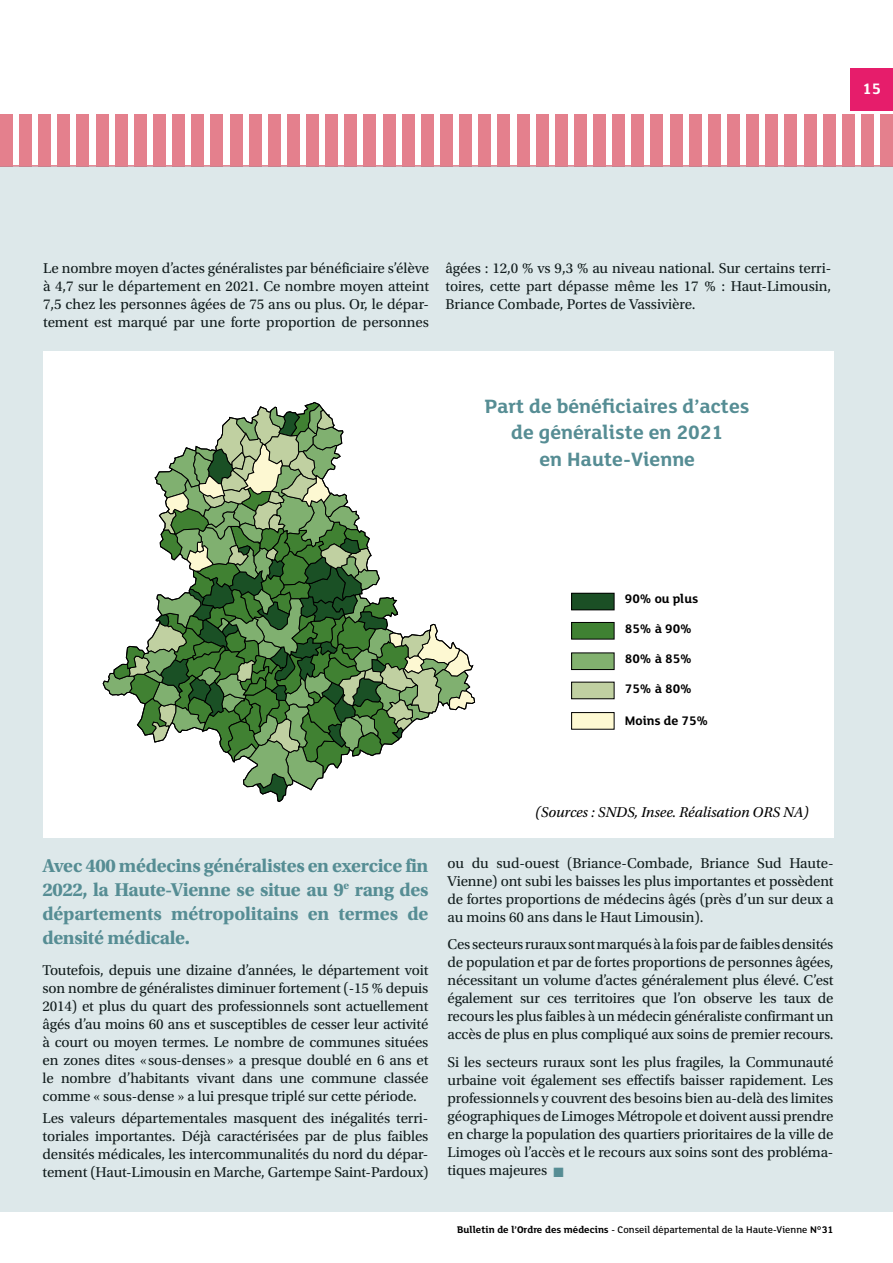
<style>
.page{position:relative;width:893px;height:1263px;background:#fff}
.page>*{position:absolute;margin:0;border:0;box-sizing:border-box;transform-origin:0 0}
.t1{font:700 21px/26.2px "FS Lola";color:#568d94;text-align:center}
.t2{font:700 19.5px/24px "Utopia Std";letter-spacing:-.01em;color:#568d94;text-align:justify}
.t3{font:700 16.5px "FS Lola";color:#fff}
.t4{font:15px/18px "Utopia Std";letter-spacing:-.01em;color:#000;text-align:justify}
.t5{font:italic 15px "Utopia Std";letter-spacing:-.005em;color:#000}
.t6{font:700 13.5px "FS Lola";color:#000}
.t7{font:500 10.5px "FS Lola";color:#000}
.s1{color:#568d94}
.s2{font-weight:700}
</style>
<div class="page">
<div style="left:850px;top:68px;width:43px;height:43px;background:#e61d6b"></div>
<hr style="left:0;top:165px;width:893px;height:2px;background:#e4808d">
<div style="left:497px;top:114px;width:13px;height:53px;background:#e4808d"></div>
<div style="left:478px;top:114px;width:13px;height:53px;background:#e4808d"></div>
<div style="left:459px;top:114px;width:13px;height:53px;background:#e4808d"></div>
<div style="left:440px;top:114px;width:13px;height:53px;background:#e4808d"></div>
<div style="left:421px;top:114px;width:13px;height:53px;background:#e4808d"></div>
<div style="left:402px;top:114px;width:13px;height:53px;background:#e4808d"></div>
<div style="left:383px;top:114px;width:12px;height:53px;background:#e4808d"></div>
<div style="left:364px;top:114px;width:12px;height:53px;background:#e4808d"></div>
<div style="left:344px;top:114px;width:13px;height:53px;background:#e4808d"></div>
<div style="left:325px;top:114px;width:13px;height:53px;background:#e4808d"></div>
<div style="left:306px;top:114px;width:13px;height:53px;background:#e4808d"></div>
<div style="left:287px;top:114px;width:13px;height:53px;background:#e4808d"></div>
<div style="left:268px;top:114px;width:13px;height:53px;background:#e4808d"></div>
<div style="left:249px;top:114px;width:12px;height:53px;background:#e4808d"></div>
<div style="left:230px;top:114px;width:12px;height:53px;background:#e4808d"></div>
<div style="left:210px;top:114px;width:13px;height:53px;background:#e4808d"></div>
<div style="left:191px;top:114px;width:13px;height:53px;background:#e4808d"></div>
<div style="left:172px;top:114px;width:13px;height:53px;background:#e4808d"></div>
<div style="left:153px;top:114px;width:13px;height:53px;background:#e4808d"></div>
<div style="left:134px;top:114px;width:13px;height:53px;background:#e4808d"></div>
<div style="left:115px;top:114px;width:13px;height:53px;background:#e4808d"></div>
<div style="left:96px;top:114px;width:12px;height:53px;background:#e4808d"></div>
<div style="left:77px;top:114px;width:12px;height:53px;background:#e4808d"></div>
<div style="left:57px;top:114px;width:13px;height:53px;background:#e4808d"></div>
<div style="left:38px;top:114px;width:13px;height:53px;background:#e4808d"></div>
<div style="left:19px;top:114px;width:13px;height:53px;background:#e4808d"></div>
<div style="left:0;top:114px;width:13px;height:53px;background:#e4808d"></div>
<div style="left:880px;top:114px;width:13px;height:53px;background:#e4808d"></div>
<div style="left:861px;top:114px;width:13px;height:53px;background:#e4808d"></div>
<div style="left:842px;top:114px;width:13px;height:53px;background:#e4808d"></div>
<div style="left:823px;top:114px;width:13px;height:53px;background:#e4808d"></div>
<div style="left:804px;top:114px;width:12px;height:53px;background:#e4808d"></div>
<div style="left:784px;top:114px;width:13px;height:53px;background:#e4808d"></div>
<div style="left:765px;top:114px;width:13px;height:53px;background:#e4808d"></div>
<div style="left:746px;top:114px;width:13px;height:53px;background:#e4808d"></div>
<div style="left:727px;top:114px;width:13px;height:53px;background:#e4808d"></div>
<div style="left:708px;top:114px;width:13px;height:53px;background:#e4808d"></div>
<div style="left:689px;top:114px;width:13px;height:53px;background:#e4808d"></div>
<div style="left:670px;top:114px;width:12px;height:53px;background:#e4808d"></div>
<div style="left:651px;top:114px;width:12px;height:53px;background:#e4808d"></div>
<div style="left:631px;top:114px;width:13px;height:53px;background:#e4808d"></div>
<div style="left:612px;top:114px;width:13px;height:53px;background:#e4808d"></div>
<div style="left:593px;top:114px;width:13px;height:53px;background:#e4808d"></div>
<div style="left:574px;top:114px;width:13px;height:53px;background:#e4808d"></div>
<div style="left:555px;top:114px;width:13px;height:53px;background:#e4808d"></div>
<div style="left:536px;top:114px;width:13px;height:53px;background:#e4808d"></div>
<div style="left:517px;top:114px;width:12px;height:53px;background:#e4808d"></div>
<div style="left:0;top:166px;width:893px;height:1045px;background:#dde8ea"></div>
<div style="left:43px;top:351px;width:790px;height:487px;background:#fff"></div>
<svg style="left:102px;top:402px;width:373px;height:400px"></svg>
<div style="left:572px;top:593px;width:42px;height:17px;background:#1b4f25"></div>
<div style="left:571px;top:593px;width:43px;height:17px;border:1px solid #000"></div>
<div style="left:572px;top:653px;width:42px;height:16px;background:#82b16f"></div>
<div style="left:571px;top:652px;width:43px;height:18px;border:1px solid #000"></div>
<div style="left:572px;top:622px;width:42px;height:17px;background:#3f8132"></div>
<div style="left:571px;top:622px;width:43px;height:17px;border:1px solid #000"></div>
<div style="left:572px;top:682px;width:42px;height:17px;background:#c0d0a1"></div>
<div style="left:571px;top:682px;width:43px;height:17px;border:1px solid #000"></div>
<div style="left:572px;top:712px;width:42px;height:17px;background:#fef9d2"></div>
<div style="left:571px;top:712px;width:43px;height:18px;border:1px solid #000"></div>
<p class="t3" style="left:862px;top:77px;width:20px">15</p>
<p class="t4" style="left:43px;top:259px;width:387px">Le nombre moyen d’actes généralistes par bénéficiaire s’élève à 4,7 sur le département en 2021. Ce nombre moyen atteint 7,5 chez les personnes âgées de 75 ans ou plus. Or, le dépar&shy;tement est marqué par une forte proportion de personnes</p>
<p class="t4" style="left:445px;top:259px;width:387px">âgées : 12,0 % vs 9,3 % au niveau national. Sur certains terri&shy;toires, cette part dépasse même les 17 % : Haut-Limousin, Briance Combade, Portes de Vassivière.</p>
<h1 class="t1" style="left:485px;top:392px;width:266px">Part de bénéficiaires d’actes de généraliste en 2021<br>en Haute-Vienne</h1>
<p class="t6" style="left:625px;top:589px;width:75px">90% ou plus</p>
<p class="t6" style="left:625px;top:620px;width:68px">85% à 90%</p>
<p class="t6" style="left:625px;top:649px;width:68px">80% à 85%</p>
<p class="t6" style="left:625px;top:679px;width:68px">75% à 80%</p>
<p class="t6" style="left:625px;top:711px;width:85px">Moins de 75%</p>
<h2 class="t2" style="left:43px;top:853px;width:387px">Avec 400 médecins généralistes en exercice fin 2022, la Haute-Vienne se situe au 9<sup>e</sup> rang des départements métropolitains en termes de densité médicale.</h2>
<p class="t4" style="left:43px;top:961px;width:387px">Toutefois, depuis une dizaine d’années, le département voit son nombre de généralistes diminuer fortement (-15 % depuis 2014) et plus du quart des professionnels sont actuellement âgés d’au moins 60 ans et susceptibles de cesser leur activité à court ou moyen termes. Le nombre de communes situées en zones dites «sous-denses» a presque doublé en 6 ans et le nombre d’habitants vivant dans une commune classée comme « sous-dense » a lui presque triplé sur cette période.</p>
<p class="t4" style="left:43px;top:1109px;width:387px">Les valeurs départementales masquent des inégalités terri&shy;toriales importantes. Déjà caractérisées par de plus faibles densités médicales, les intercommunalités du nord du dépar&shy;tement (Haut-Limousin en Marche, Gartempe Saint-Pardoux)</p>
<p class="t5" style="left:535px;top:804px;width:275px">(Sources : SNDS, Insee. Réalisation ORS NA)</p>
<p class="t4" style="left:448px;top:855px;width:387px">ou du sud-ouest (Briance-Combade, Briance Sud Haute-Vienne) ont subi les baisses les plus importantes et possèdent de fortes proportions de médecins âgés (près d’un sur deux a au moins 60 ans dans le Haut Limousin).</p>
<p class="t4" style="left:448px;top:935px;width:387px">Ces secteurs ruraux sont marqués à la fois par de faibles densités de population et par de fortes proportions de personnes âgées, nécessitant un volume d’actes généralement plus élevé. C’est également sur ces territoires que l’on observe les taux de recours les plus faibles à un médecin généraliste confirmant un accès de plus en plus compliqué aux soins de premier recours.</p>
<p class="t4" style="left:448px;top:1054px;width:387px">Si les secteurs ruraux sont les plus fragiles, la Communauté urbaine voit également ses effectifs baisser rapidement. Les professionnels y couvrent des besoins bien au-delà des limites géographiques de Limoges Métropole et doivent aussi prendre en charge la population des quartiers prioritaires de la ville de Limoges où l’accès et le recours aux soins sont des probléma&shy;tiques majeures <span class="s1">■</span></p>
<p class="t7" style="left:457px;top:1222px;width:378px"><span class="s2">Bulletin de l’Ordre des médecins</span> - Conseil départemental de la Haute-Vienne <span class="s2">N°31</span></p>
</div>
